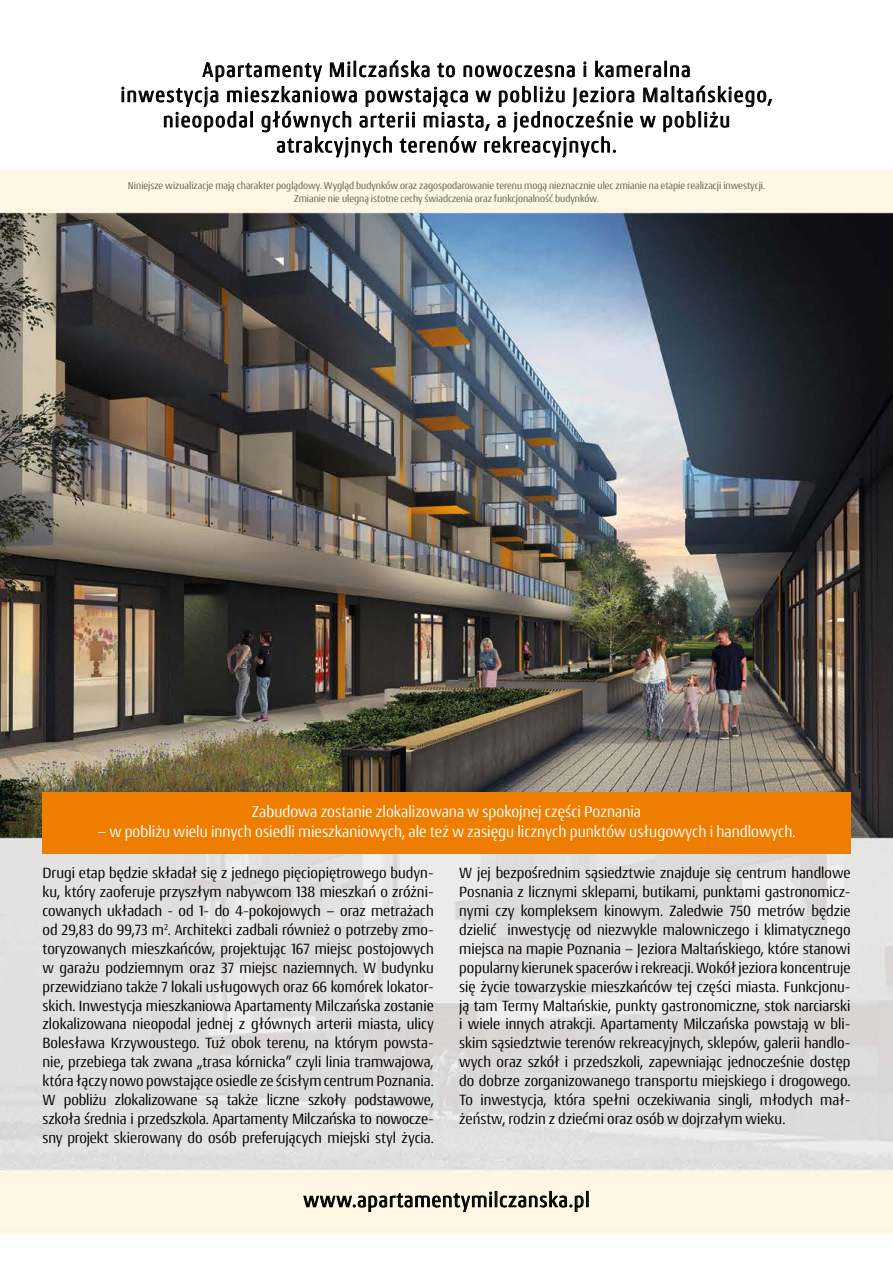
<style>
.page{position:relative;width:893px;height:1263px;background:#fff}
.page>*{position:absolute;margin:0;border:0;box-sizing:border-box;transform-origin:0 0}
.t1{font:21px/25.2px "Conto Narrow";letter-spacing:.075em;color:#000;text-align:center}
.t2{font:21px "Conto Narrow";letter-spacing:.05em;color:#000}
.t3{font:16.5px "Conto Narrow";color:#fff}
.t4{font:15.75px/18.9px "Conto Narrow";color:#000;text-align:justify}
.t5{font:10.5px/12.6px "Conto Narrow";color:#5d5f56;text-align:center}
</style>
<div class="page">
<img style="left:0;top:170px;width:893px;height:1064px">
<svg style="left:121px;top:60px;width:652px;height:98px"></svg>
<svg style="left:303px;top:1191px;width:281px;height:21px;background:#beb9ab"></svg>
<div style="left:586px;top:1191px;width:3px;height:16px;border:1px solid #000"></div>
<div style="left:43px;top:792px;width:807px;height:61px;background:#ef7d00"></div>
<h1 class="t1" style="left:121px;top:56px;width:653px">Apartamenty Milczańska to nowoczesna i kameralna<br>inwestycja mieszkaniowa powstająca w pobliżu Jeziora Maltańskiego, nieopodal głównych arterii miasta, a jednocześnie w pobliżu atrakcyjnych terenów rekreacyjnych.</h1>
<p class="t5" style="left:128px;top:179px;width:639px">Niniejsze wizualizacje mają charakter poglądowy. wygląd budynków oraz zagospodarowanie terenu mogą nieznacznie ulec zmianie na etapie realizacji inwestycji. zmianie nie ulegną istotne cechy świadczenia oraz funkcjonalność budynków.</p>
<p class="t3" style="left:252px;top:801px;width:391px">zabudowa zostanie zlokalizowana w spokojnej części Poznania</p>
<p class="t3" style="left:97px;top:821px;width:700px">– w pobliżu wielu innych osiedli mieszkaniowych, ale też w zasięgu licznych punktów usługowych i handlowych.</p>
<p class="t4" style="left:43px;top:863px;width:393px">drugi etap będzie składał się z jednego pięciopiętrowego budyn&shy;ku, który zaoferuje przyszłym nabywcom 138 mieszkań o zróżni&shy;cowanych układach - od 1- do 4-pokojowych – oraz metrażach od 29,83 do 99,73 m<sup>2</sup>. Architekci zadbali również o potrzeby zmo&shy;toryzowanych mieszkańców, projektując 167 miejsc postojowych w garażu podziemnym oraz 37 miejsc naziemnych. w budynku przewidziano także 7 lokali usługowych oraz 66 komórek lokator&shy;skich. Inwestycja mieszkaniowa Apartamenty Milczańska zostanie zlokalizowana nieopodal jednej z głównych arterii miasta, ulicy Bolesława krzywoustego. tuż obok terenu, na którym powsta&shy;nie, przebiega tak zwana „trasa kórnicka” czyli linia tramwajowa, która łączy nowo powstające osiedle ze ścisłym centrum Poznania. w pobliżu zlokalizowane są także liczne szkoły podstawowe, szkoła średnia i przedszkola. Apartamenty Milczańska to nowocze&shy;sny projekt skierowany do osób preferujących miejski styl życia.</p>
<p class="t4" style="left:459px;top:863px;width:393px">w jej bezpośrednim sąsiedztwie znajduje się centrum handlowe Posnania z licznymi sklepami, butikami, punktami gastronomicz&shy;nymi czy kompleksem kinowym. zaledwie 750 metrów będzie dzielić inwestycję od niezwykle malowniczego i klimatycznego miejsca na mapie Poznania – Jeziora Maltańskiego, które stanowi popularny kierunek spacerów i rekreacji. wokół jeziora koncentruje się życie towarzyskie mieszkańców tej części miasta. Funkcjonu&shy;ją tam termy Maltańskie, punkty gastronomiczne, stok narciarski i wiele innych atrakcji. Apartamenty Milczańska powstają w bli&shy;skim sąsiedztwie terenów rekreacyjnych, sklepów, galerii handlo&shy;wych oraz szkół i przedszkoli, zapewniając jednocześnie dostęp do dobrze zorganizowanego transportu miejskiego i drogowego. to inwestycja, która spełni oczekiwania singli, młodych mał&shy;żeństw, rodzin z dziećmi oraz osób w dojrzałym wieku.</p>
<h1 class="t2" style="left:303px;top:1186px;width:288px">www.apartamentymilczanska.pl</h1>
</div>
